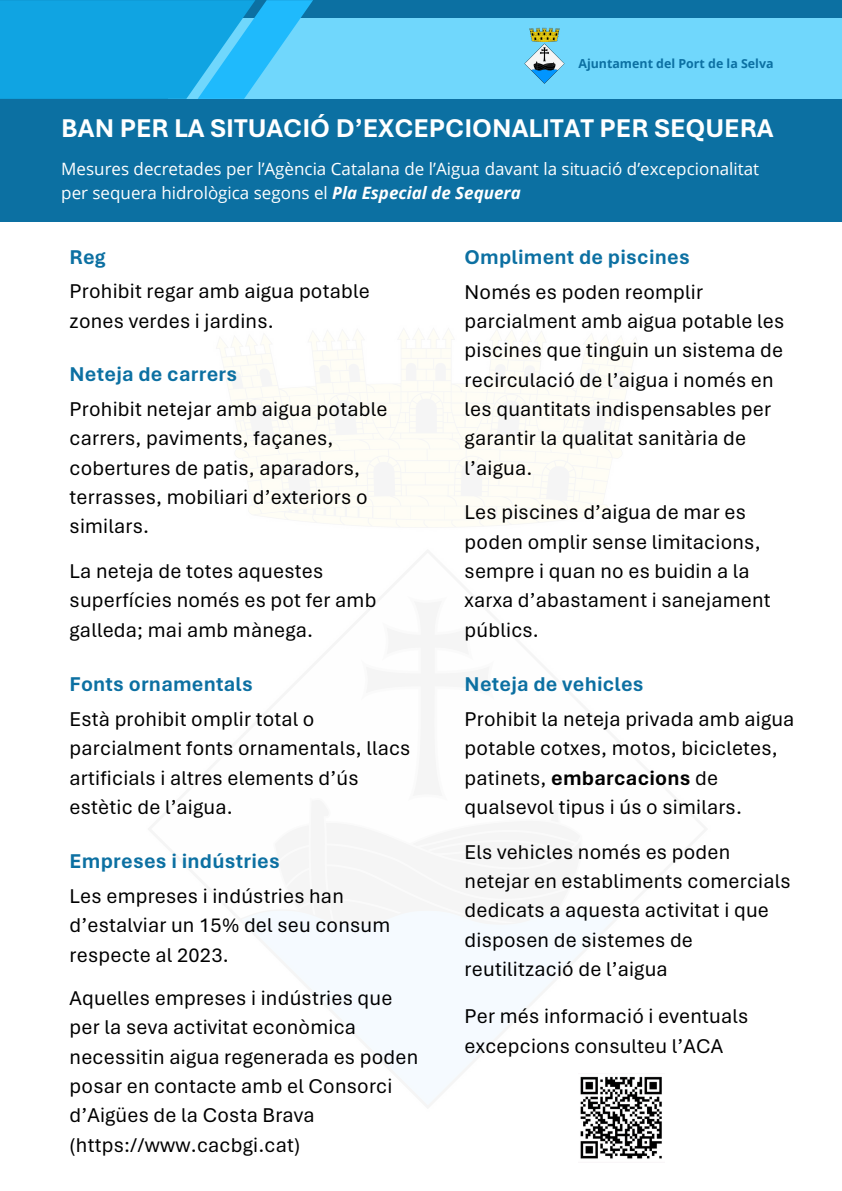
<style>
.page{position:relative;width:842px;height:1191px;background:#fff}
.page>*{position:absolute;margin:0;border:0;box-sizing:border-box;transform-origin:0 0}
.t1{font:700 27px "Aptos";color:#fff}
.t2{font:21px/29.3px "Aptos";letter-spacing:.01em;color:#000}
.t3{font:700 21px "Aptos";letter-spacing:.01em;color:#0c70a2}
.t4{font:17px/23.2px "Open Sans";color:#fff}
.t5{font:700 12.4px "Open Sans";color:#0c70a2}
.s1{font-weight:700;font-style:italic}
.s2{font-weight:700}
</style>
<div class="page">
<div style="left:0;top:0;width:842px;height:221px;background:#0c70a2"></div>
<img style="left:580px;top:1076px;width:82px;height:83px">
<div style="left:168px;top:18px;width:674px;height:81px;background:#70d7fc"></div>
<svg style="left:0;top:0;width:313px;height:99px;background:#1fade8"></svg>
<img style="left:524px;top:27px;width:41px;height:57px">
<h3 class="t5" style="left:578px;top:54px;width:197px">Ajuntament del Port de la Selva</h3>
<h4 class="t1" style="left:61px;top:112px;width:714px">BAN PER LA SITUACIÓ D’EXCEPCIONALITAT PER SEQUERA</h4>
<h2 class="t4" style="left:61px;top:157px;width:699px">Mesures decretades per l’Agència Catalana de l’Aigua davant la situació d’excepcionalitat per sequera hidrològica segons el <span class="s1">Pla Especial de Sequera</span></h2>
<p class="t3" style="left:70px;top:244px;width:38px">Reg</p>
<p class="t2" style="left:70px;top:277px;width:302px">Prohibit regar amb aigua potable zones verdes i jardins.</p>
<h3 class="t3" style="left:70px;top:361px;width:169px">Neteja de carrers</h3>
<h2 class="t2" style="left:70px;top:394px;width:319px">Prohibit netejar amb aigua potable carrers, paviments, façanes, cobertures de patis, aparadors, terrasses, mobiliari d’exteriors o similars.</h2>
<h3 class="t2" style="left:70px;top:556px;width:308px">La neteja de totes aquestes superfícies només es pot fer amb galleda; mai amb mànega.</h3>
<h3 class="t3" style="left:70px;top:671px;width:185px">Fonts ornamentals</h3>
<p class="t2" style="left:70px;top:704px;width:342px">Està prohibit omplir total o parcialment fonts ornamentals, llacs artificials i altres elements d’ús estètic de l’aigua.</p>
<h2 class="t3" style="left:70px;top:848px;width:212px">Empreses i indústries</h2>
<h3 class="t2" style="left:70px;top:881px;width:322px">Les empreses i indústries han d’estalviar un 15% del seu consum respecte al 2023.</h3>
<h3 class="t2" style="left:70px;top:983px;width:350px">Aquelles empreses i indústries que per la seva activitat econòmica necessitin aigua regenerada es poden posar en contacte amb el Consorci d’Aigües de la Costa Brava (https://www.cacbgi.cat)</h3>
<h2 class="t3" style="left:465px;top:244px;width:227px">Ompliment de piscines</h2>
<h3 class="t2" style="left:465px;top:277px;width:321px">Només es poden reomplir parcialment amb aigua potable les piscines que tinguin un sistema de recirculació de l’aigua i només en les quantitats indispensables per garantir la qualitat sanitària de l’aigua.</h3>
<h3 class="t2" style="left:465px;top:497px;width:308px">Les piscines d’aigua de mar es poden omplir sense limitacions, sempre i quan no es buidin a la xarxa d’abastament i sanejament públics.</h3>
<h2 class="t3" style="left:465px;top:671px;width:181px">Neteja de vehicles</h2>
<h3 class="t2" style="left:465px;top:704px;width:331px">Prohibit la neteja privada amb aigua potable cotxes, motos, bicicletes, patinets, <span class="s2">embarcacions</span> de qualsevol tipus i ús o similars.</h3>
<h2 class="t2" style="left:465px;top:837px;width:327px">Els vehicles només es poden netejar en establiments comercials dedicats a aquesta activitat i que disposen de sistemes de reutilització de l’aigua</h2>
<h3 class="t2" style="left:465px;top:1001px;width:285px">Per més informació i eventuals excepcions consulteu l’ACA</h3>
</div>
